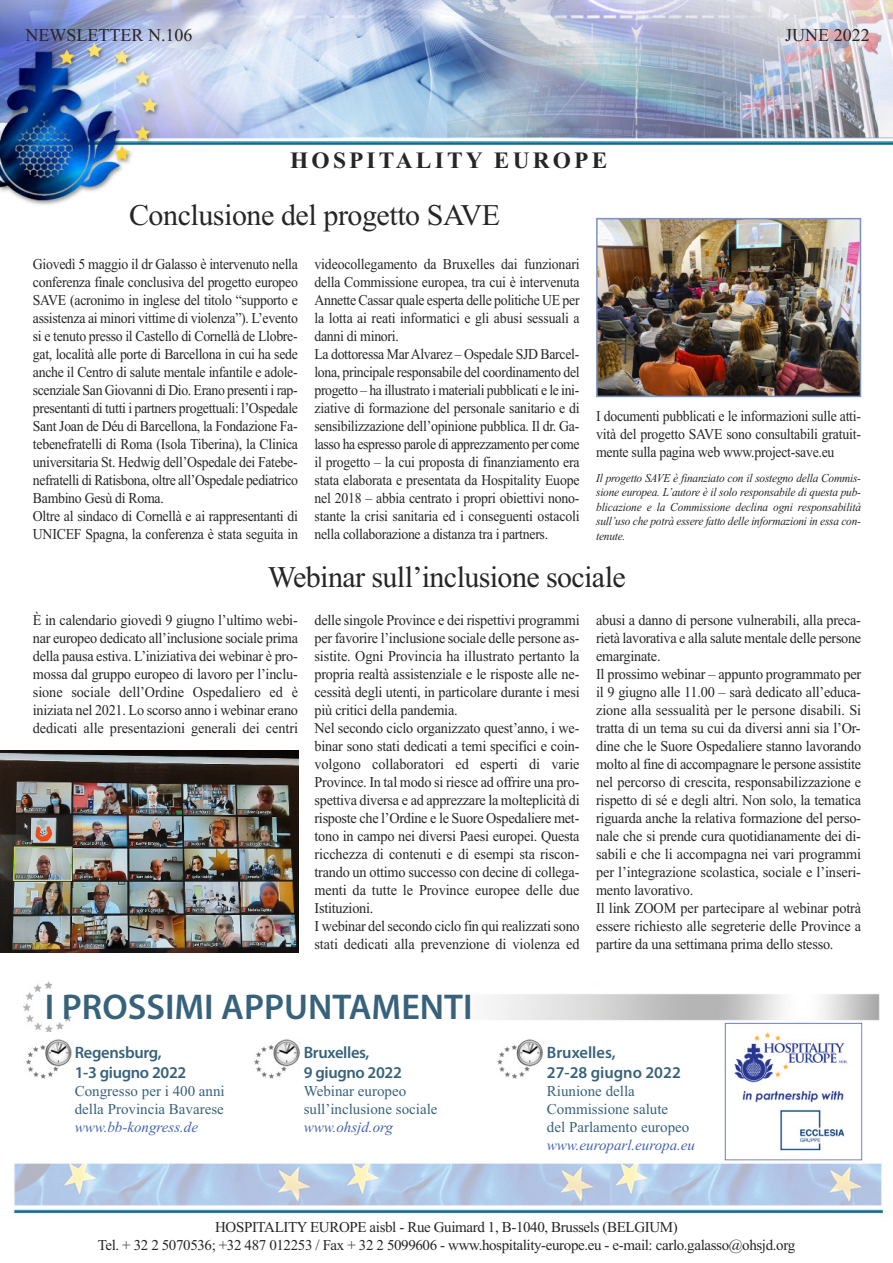
<style>
.page{position:relative;width:893px;height:1263px;background:#fff}
.page>*{position:absolute;margin:0;border:0;box-sizing:border-box;transform-origin:0 0}
.t1{font:600 36px "Myriad Pro";color:#38627b}
.t2{font:30px "Times New Roman";letter-spacing:-.02em;color:#272526}
.t3{font:700 23.4px "Times New Roman";letter-spacing:.135em;color:#272526}
.t4{font:18px "Times New Roman";color:#272526}
.t5{font:600 16.5px/19.8px "Myriad Pro";letter-spacing:-.02em;color:#38627b}
.t6{font:600 16.5px/19.8px "Myriad Pro";color:#38627b}
.t7{font:15px/18px "Times New Roman";letter-spacing:-.015em;color:#272526;scale:.95 1}
.t8{font:15px/18px "Times New Roman";letter-spacing:-.015em;color:#272526;scale:.92 1}
.t9{font:15px/18px "Times New Roman";letter-spacing:-.015em;color:#272526;text-align:center}
.t10{font:15px/18px "Times New Roman";color:#38627b}
.t11{font:italic 15px "Times New Roman";color:#4262ab}
.t12{font:italic 12px/14.4px "Times New Roman";letter-spacing:-.02em;color:#272526;text-align:justify;scale:.95 1}
</style>
<div class="page">
<img style="left:0;top:0;width:893px;height:1214px">
<div style="left:573px;top:204px;width:59px;height:777px;background:#fff"></div>
<img style="left:24px;top:979px;width:58px;height:53px">
<img style="left:0;top:750px;width:298px;height:203px">
<img style="left:599px;top:221px;width:259px;height:173px">
<div style="left:596px;top:218px;width:265px;height:179px;border:2px solid #7b91c5"></div>
<p class="t4" style="left:26px;top:25px;width:168px">NEWSLETTER N.106</p>
<p class="t4" style="left:785px;top:25px;width:86px">JUNE 2022</p>
<h3 class="t3" style="left:290px;top:146px;width:318px">HOSPITALITY EUROPE</h3>
<h2 class="t2" style="left:129px;top:197px;width:372px">Conclusione del progetto SAVE</h2>
<p class="t8" style="left:33px;top:255px;width:290px">Giovedì 5 maggio il dr Galasso è intervenuto nella conferenza finale conclusiva del progetto europeo SAVE (acronimo in inglese del titolo “supporto e assistenza ai minori vittime di violenza”). L’evento si e tenuto presso il Castello di Cornellà de Llobre&shy;gat, località alle porte di Barcellona in cui ha sede anche il Centro di salute mentale infantile e adole&shy;scenziale San Giovanni di Dio. Erano presenti i rap&shy;presentanti di tutti i partners progettuali: l’Ospedale Sant Joan de Déu di Barcellona, la Fondazione Fa&shy;tebenefratelli di Roma (Isola Tiberina), la Clinica universitaria St. Hedwig dell’Ospedale dei Fatebe&shy;nefratelli di Ratisbona, oltre all’Ospedale pediatrico Bambino Gesù di Roma.<br>Oltre al sindaco di Cornellà e ai rappresentanti di UNICEF Spagna, la conferenza è stata seguita in</p>
<p class="t8" style="left:314px;top:255px;width:290px">videocollegamento da Bruxelles dai funzionari della Commissione europea, tra cui è intervenuta Annette Cassar quale esperta delle politiche UE per la lotta ai reati informatici e gli abusi sessuali a danni di minori.<br>La dottoressa MarAlvarez – Ospedale SJD Barcel&shy;lona, principale responsabile del coordinamento del progetto – ha illustrato i materiali pubblicati e le ini&shy;ziative di formazione del personale sanitario e di sensibilizzazione dell’opinione pubblica. Il dr. Ga&shy;lasso ha espresso parole di apprezzamento per come il progetto – la cui proposta di finanziamento era stata elaborata e presentata da Hospitality Euope nel 2018 – abbia centrato i propri obiettivi nono&shy;stante la crisi sanitaria ed i conseguenti ostacoli nella collaborazione a distanza tra i partners.</p>
<p class="t8" style="left:596px;top:407px;width:289px;text-align:justify">I documenti pubblicati e le informazioni sulle atti&shy;vità del progetto SAVE sono consultabili gratuit&shy;mente sulla pagina web www.project-save.eu</p>
<p class="t12" style="left:596px;top:471px;width:281px">Il progetto SAVE è finanziato con il sostegno della Commis&shy;sione europea. L’autore è il solo responsabile di questa pub&shy;blicazione e la Commissione declina ogni responsabilità sull’uso che potrà essere fatto delle informazioni in essa con&shy;tenute.</p>
<h2 class="t2" style="left:268px;top:559px;width:359px">Webinar sull’inclusione sociale</h2>
<p class="t7" style="left:33px;top:610px;width:281px;text-align:justify">È in calendario giovedì 9 giugno l’ultimo webi&shy;nar europeo dedicato all’inclusione sociale prima della pausa estiva. L’iniziativa dei webinar è pro&shy;mossa dal gruppo europeo di lavoro per l’inclu&shy;sione sociale dell’Ordine Ospedaliero ed è iniziata nel 2021. Lo scorso anno i webinar erano dedicati alle presentazioni generali dei centri</p>
<p class="t7" style="left:314px;top:610px;width:281px">delle singole Province e dei rispettivi programmi per favorire l’inclusione sociale delle persone as&shy;sistite. Ogni Provincia ha illustrato pertanto la propria realtà assistenziale e le risposte alle ne&shy;cessità degli utenti, in particolare durante i mesi più critici della pandemia.<br>Nel secondo ciclo organizzato quest’anno, i we&shy;binar sono stati dedicati a temi specifici e coin&shy;volgono collaboratori ed esperti di varie Province. In tal modo si riesce ad offrire una pro&shy;spettiva diversa e ad apprezzare la molteplicità di risposte che l’Ordine e le Suore Ospedaliere met&shy;tono in campo nei diversi Paesi europei. Questa ricchezza di contenuti e di esempi sta riscon&shy;trando un ottimo successo con decine di collega&shy;menti da tutte le Province europee delle due Istituzioni.<br>I webinar del secondo ciclo fin qui realizzati sono stati dedicati alla prevenzione di violenza ed</p>
<p class="t7" style="left:596px;top:610px;width:281px">abusi a danno di persone vulnerabili, alla preca&shy;rietà lavorativa e alla salute mentale delle persone emarginate.<br>Il prossimo webinar – appunto programmato per il 9 giugno alle 11.00 – sarà dedicato all’educa&shy;zione alla sessualità per le persone disabili. Si tratta di un tema su cui da diversi anni sia l’Or&shy;dine che le Suore Ospedaliere stanno lavorando molto al fine di accompagnare le persone assistite nel percorso di crescita, responsabilizzazione e rispetto di sé e degli altri. Non solo, la tematica riguarda anche la relativa formazione del perso&shy;nale che si prende cura quotidianamente dei di&shy;sabili e che li accompagna nei vari programmi per l’integrazione scolastica, sociale e l’inseri&shy;mento lavorativo.<br>Il link ZOOM per partecipare al webinar potrà essere richiesto alle segreterie delle Province a partire da una settimana prima dello stesso.</p>
<h1 class="t1" style="left:45px;top:993px;width:429px">I PROSSIMI APPUNTAMENTI</h1>
<p class="t5" style="left:75px;top:1044px;width:113px">Regensburg,<br>1-3 giugno 2022</p>
<p class="t10" style="left:75px;top:1082px;width:151px">Congresso per i 400 anni della Provincia Bavarese</p>
<p class="t11" style="left:75px;top:1118px;width:125px">www.bb-kongress.de</p>
<p class="t5" style="left:304px;top:1044px;width:100px">Bruxelles,<br>9 giugno 2022</p>
<p class="t10" style="left:304px;top:1082px;width:135px">Webinar europeo sull’inclusione sociale</p>
<p class="t11" style="left:304px;top:1118px;width:91px">www.ohsjd.org</p>
<p class="t6" style="left:547px;top:1044px;width:135px">Bruxelles,<br>27-28 giugno 2022</p>
<p class="t10" style="left:547px;top:1082px;width:144px">Riunione della<br>Commissione salute del Parlamento europeo</p>
<p class="t11" style="left:547px;top:1136px;width:150px">www.europarl.europa.eu</p>
<p class="t9" style="left:98px;top:1218px;width:699px">HOSPITALITY EUROPE aisbl - Rue Guimard 1, B-1040, Brussels (BELGIUM)<br>Tel. + 32 2 5070536; +32 487 012253 / Fax + 32 2 5099606 - www.hospitality-europe.eu - e-mail: carlo.galasso@ohsjd.org</p>
</div>
